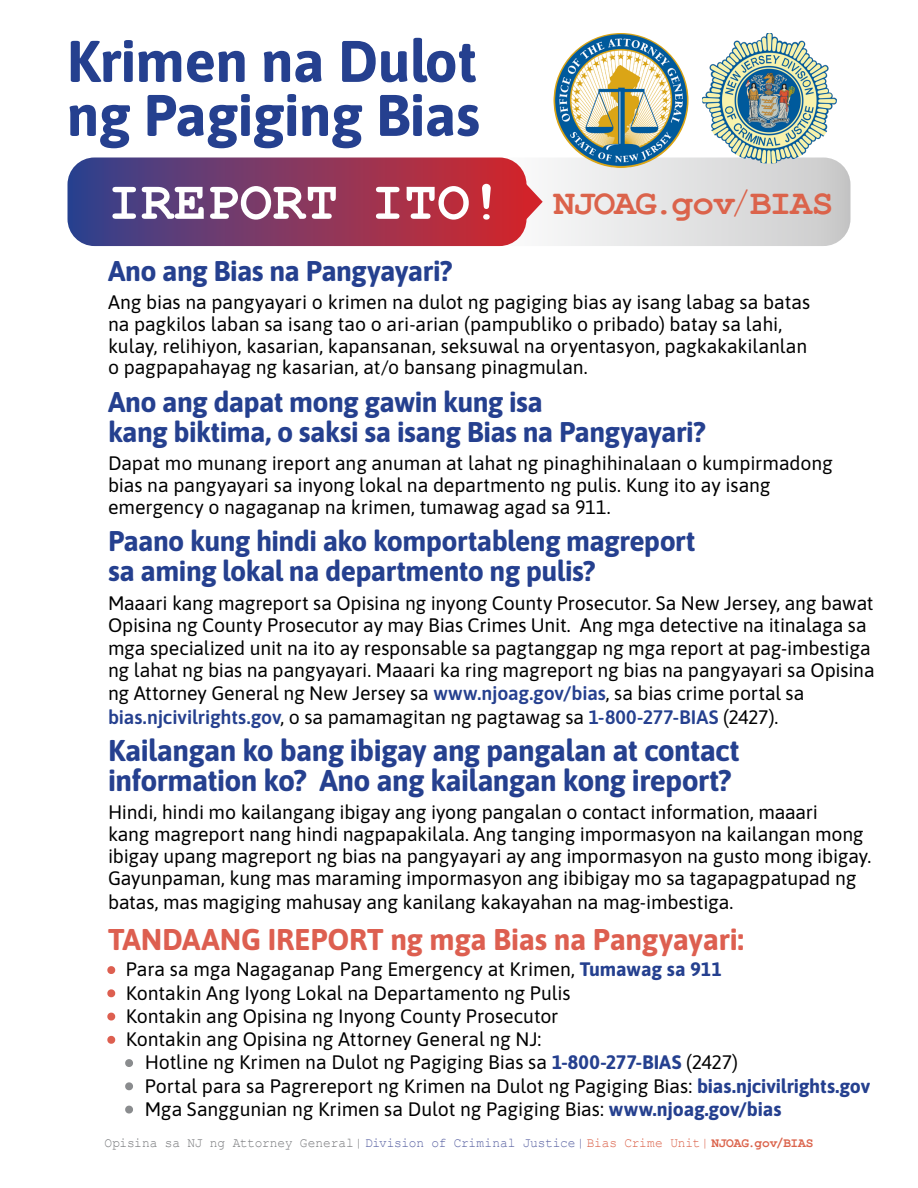
<style>
.page{position:relative;width:918px;height:1188px;background:#fff}
.page>*{position:absolute;margin:0;border:0;box-sizing:border-box;transform-origin:0 0}
.t1{font:58.5px/54px "Asap";letter-spacing:-.01em;color:#25408f}
.t2{font:700 54px "Courier New";letter-spacing:.01em;color:#fff}
.t3{font:700 36px "Courier New";letter-spacing:-.025em;color:#db634b}
.t4{font:30px/30px "Asap";letter-spacing:-.025em;color:#25408f}
.t5{font:30px "Asap";letter-spacing:-.01em;color:#dd5f50}
.t6{font:28.5px/30px "Asap";letter-spacing:-.025em;color:#25408f}
.t7{font:19.5px/21.8px "Asap";letter-spacing:-.005em;color:#000}
.t8{font:13.5px "Courier New";letter-spacing:-.01em;color:#77787b;scale:.95 1}
.s1{font-weight:400}
.s2{font-weight:600;color:#25408f}
.s3{color:#dd5f50}
.s4{color:#25408f}
.s5{color:#8a8c8e}
.s6{color:#5962a2}
.s7{color:#db634b}
.s8{font-weight:700;color:#db634b}
</style>
<div class="page">
<svg style="left:486px;top:158px;width:364px;height:88px"></svg>
<img style="left:554px;top:33px;width:134px;height:135px;border-radius:68px">
<img style="left:702px;top:33px;width:135px;height:131px">
<svg style="left:68px;top:158px;width:475px;height:88px;background:#893d64"></svg>
<h1 class="t1" style="left:67px;top:31px;width:415px">Krimen na Dulot ng Pagiging Bias</h1>
<h2 class="t2" style="left:108px;top:169px;width:396px">IREPORT ITO!</h2>
<h3 class="t3" style="left:554px;top:181px;width:281px">NJOAG<span class="s1">.</span>gov<span class="s1">/</span>BIAS</h3>
<h3 class="t6" style="left:108px;top:254px;width:346px">Ano ang Bias na Pangyayari?</h3>
<p class="t7" style="left:108px;top:291px;width:704px">Ang bias na pangyayari o krimen na dulot ng pagiging bias ay isang labag sa batas na pagkilos laban sa isang tao o ari-arian (pampubliko o pribado) batay sa lahi, kulay, relihiyon, kasarian, kapansanan, seksuwal na oryentasyon, pagkakakilanlan o pagpapahayag ng kasarian, at/o bansang pinagmulan.</p>
<h3 class="t6" style="left:108px;top:385px;width:599px">Ano ang dapat mong gawin kung isa<br>kang biktima, o saksi sa isang Bias na Pangyayari?</h3>
<p class="t7" style="left:108px;top:451px;width:726px">Dapat mo munang ireport ang anuman at lahat ng pinaghihinalaan o kumpirmadong bias na pangyayari sa inyong lokal na departmento ng pulis. Kung ito ay isang emergency o nagaganap na krimen, tumawag agad sa 911.</p>
<h3 class="t6" style="left:108px;top:524px;width:589px">Paano kung hindi ako komportableng magreport sa aming lokal na departmento ng pulis?</h3>
<p class="t7" style="left:108px;top:591px;width:768px;line-height:22.8px">Maaari kang magreport sa Opisina ng inyong County Prosecutor. Sa New Jersey, ang bawat Opisina ng County Prosecutor ay may Bias Crimes Unit. Ang mga detective na itinalaga sa mga specialized unit na ito ay responsable sa pagtanggap ng mga report at pag-imbestiga ng lahat ng bias na pangyayari. Maaari ka ring magreport ng bias na pangyayari sa Opisina ng Attorney General ng New Jersey sa <span class="s2">www.njoag.gov/bias</span>, sa bias crime portal sa <span class="s2">bias.njcivilrights.gov</span>, o sa pamamagitan ng pagtawag sa <span class="s2">1-800-277-BIAS</span> (2427).</p>
<h3 class="t4" style="left:108px;top:734px;width:633px">Kailangan ko bang ibigay ang pangalan at contact information ko? Ano ang kailangan kong ireport?</h3>
<p class="t7" style="left:108px;top:801px;width:765px">Hindi, hindi mo kailangang ibigay ang iyong pangalan o contact information, maaari<br>kang magreport nang hindi nagpapakilala. Ang tanging impormasyon na kailangan mong ibigay upang magreport ng bias na pangyayari ay ang impormasyon na gusto mong ibigay.<br>Gayunpaman, kung mas maraming impormasyon ang ibibigay mo sa tagapagpatupad ng</p>
<p class="t7" style="left:108px;top:890px;width:627px">batas, mas magiging mahusay ang kanilang kakayahan na mag-imbestiga.</p>
<h3 class="t5" style="left:108px;top:919px;width:637px">TANDAANG IREPORT ng mga Bias na Pangyayari:</h3>
<p class="t7" style="left:108px;top:958px;width:615px"><span class="s3">•</span> Para sa mga Nagaganap Pang Emergency at Krimen, <span class="s4">Tumawag sa 911</span></p>
<p class="t7" style="left:108px;top:981px;width:464px"><span class="s3">•</span> Kontakin Ang Iyong Lokal na Departamento ng Pulis</p>
<p class="t7" style="left:108px;top:1004px;width:452px"><span class="s3">•</span> Kontakin ang Opisina ng Inyong County Prosecutor</p>
<p class="t7" style="left:108px;top:1027px;width:435px"><span class="s3">•</span> Kontakin ang Opisina ng Attorney General ng NJ:</p>
<p class="t7" style="left:126px;top:1051px;width:614px"><span class="s5">•</span> Hotline ng Krimen na Dulot ng Pagiging Bias sa <span class="s4">1-800-277-BIAS</span> (2427)</p>
<p class="t7" style="left:126px;top:1074px;width:746px"><span class="s5">•</span> Portal para sa Pagrereport ng Krimen na Dulot ng Pagiging Bias: <span class="s4">bias.njcivilrights.gov</span></p>
<p class="t7" style="left:126px;top:1097px;width:657px"><span class="s5">•</span> Mga Sanggunian ng Krimen sa Dulot ng Pagiging Bias: <span class="s4">www.njoag.gov/bias</span></p>
<p class="t8" style="left:104px;top:1134px;width:748px">Opisina sa NJ ng Attorney General | <span class="s6">Division of Criminal Justice |</span> <span class="s7">Bias Crime Unit |</span> <span class="s8">NJOAG.gov/BIAS</span></p>
</div>
